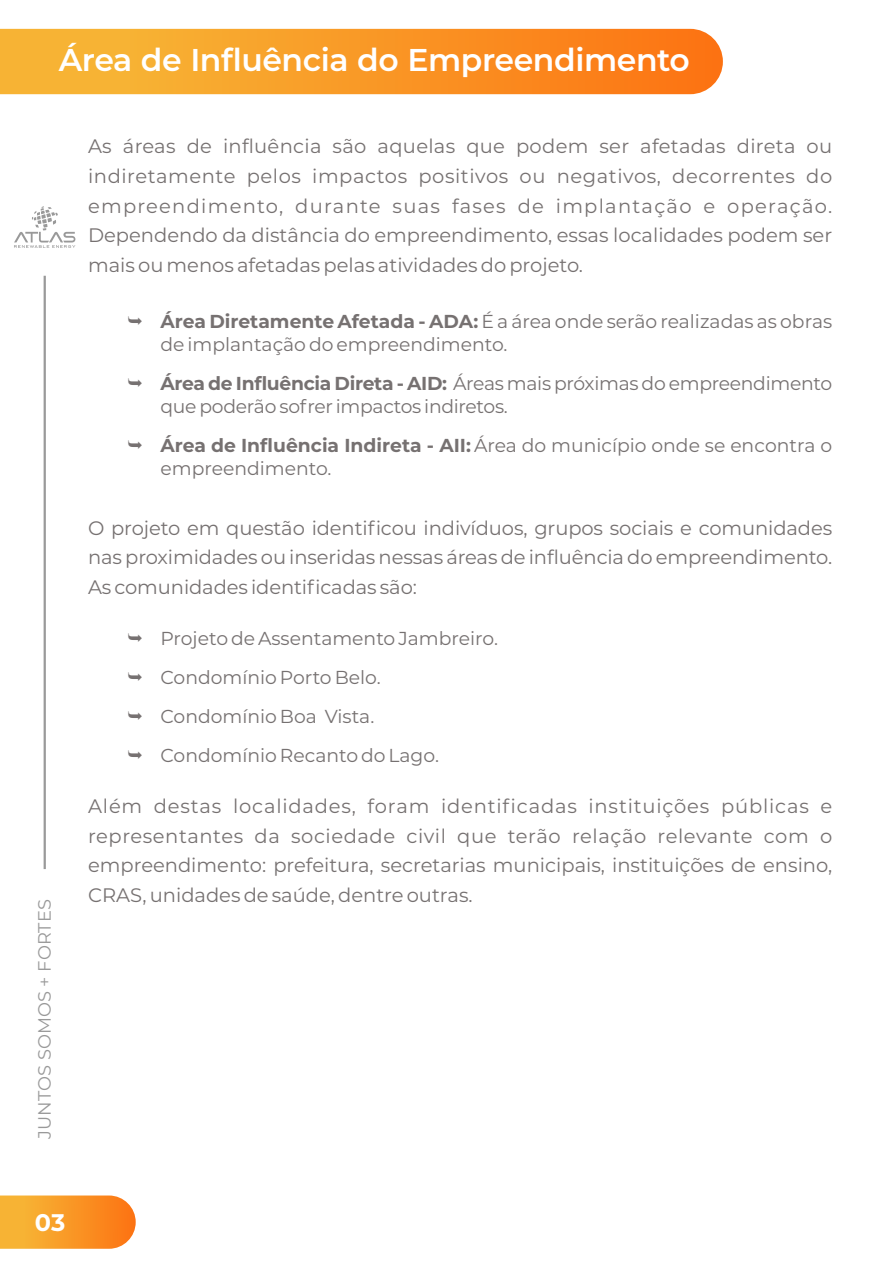
<style>
.page{position:relative;width:893px;height:1263px;background:#fff}
.page>*{position:absolute;margin:0;border:0;box-sizing:border-box;transform-origin:0 0}
.t1{font:600 31.5px "Montserrat";letter-spacing:-.015em;color:#fff}
.t2{font:700 24px "Montserrat";color:#fff}
.t3{font:19.5px/29.5px "Montserrat";color:#767171;text-align:justify}
.t4{font:18.75px/23.2px "Montserrat";color:#767171}
.t5{font:17.85px "Montserrat";color:#999}
.s1{font-weight:700}
</style>
<div class="page">
<svg style="left:0;top:29px;width:723px;height:65px;background:#f99928"></svg>
<svg style="left:0;top:1195px;width:136px;height:54px;background:#f99f33"></svg>
<svg style="left:14px;top:206px;width:61px;height:42px"></svg>
<hr style="left:44px;top:276px;width:2px;height:593px;background:#999">
<h1 class="t1" style="left:59px;top:40px;width:633px">Área de Influência do Empreendimento</h1>
<p class="t3" style="left:88px;top:132px;width:746px">As áreas de influência são aquelas que podem ser afetadas direta ou indiretamente pelos impactos positivos ou negativos, decorrentes do empreendimento, durante suas fases de implantação e operação.<br>Dependendo da distância do empreendimento, essas localidades podem ser mais ou menos afetadas pelas atividades do projeto.</p>
<p class="t4" style="left:161px;top:310px;width:673px"><span class="s1">Área Diretamente Afetada - ADA:</span> É a área onde serão realizadas as obras de implantação do empreendimento.</p>
<p class="t4" style="left:161px;top:372px;width:673px"><span class="s1">Área de Influência Direta - AID:</span> Áreas mais próximas do empreendimento que poderão sofrer impactos indiretos.</p>
<p class="t4" style="left:161px;top:434px;width:673px"><span class="s1">Área de Influência Indireta - AII:</span> Área do município onde se encontra o empreendimento.</p>
<p class="t3" style="left:88px;top:513px;width:746px">O projeto em questão identificou indivíduos, grupos sociais e comunidades nas proximidades ou inseridas nessas áreas de influência do empreendimento.<br>As comunidades identificadas são:</p>
<p class="t5" style="left:34px;top:1139px;width:241px;rotate:-90deg">JUNTOS SOMOS + FORTES</p>
<p class="t4" style="left:161px;top:619px;width:339px;line-height:38.8px">Projeto de Assentamento Jambreiro.<br>Condomínio Porto Belo.<br>Condomínio Boa Vista.<br>Condomínio Recanto do Lago.</p>
<p class="t3" style="left:88px;top:791px;width:746px">Além destas localidades, foram identificadas instituições públicas e representantes da sociedade civil que terão relação relevante com o empreendimento: prefeitura, secretarias municipais, instituições de ensino, CRAS, unidades de saúde, dentre outras.</p>
<p class="t2" style="left:35px;top:1207px;width:32px">03</p>
</div>
